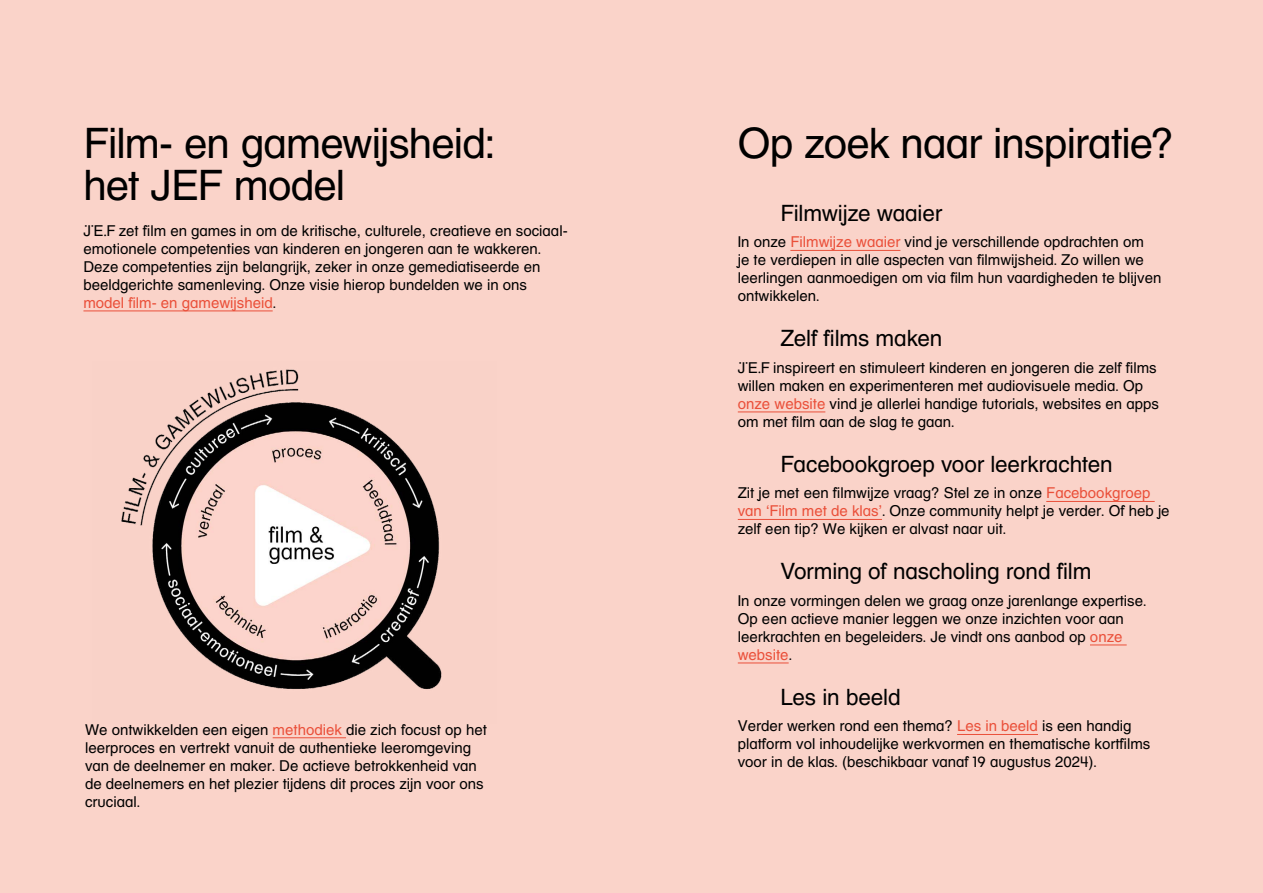
<style>
.page{position:relative;width:1263px;height:893px;background:#fad3c9}
.page>*{position:absolute;margin:0;border:0;box-sizing:border-box;transform-origin:0 0}
.t1{font:42px/42px "JEF";letter-spacing:-.02em;color:#000}
.t2{font:22.5px "JEF";letter-spacing:-.005em;color:#000}
.t3{font:15px/18px "JEF";color:#000}
.s1{color:#ea503a}
</style>
<div class="page">
<hr style="left:83px;top:311px;width:190px;height:1px;background:#ea503a">
<hr style="left:790px;top:250px;width:110px;height:1px;background:#ea503a">
<hr style="left:738px;top:412px;width:87px;height:1px;background:#ea503a">
<hr style="left:1046px;top:501px;width:109px;height:1px;background:#ea503a">
<hr style="left:738px;top:519px;width:144px;height:1px;background:#ea503a">
<hr style="left:1090px;top:645px;width:37px;height:1px;background:#ea503a">
<hr style="left:738px;top:663px;width:51px;height:1px;background:#ea503a">
<hr style="left:957px;top:734px;width:81px;height:1px;background:#ea503a">
<hr style="left:273px;top:737px;width:73px;height:1px;background:#ea503a">
<img style="left:121px;top:369px;width:321px;height:321px">
<h1 class="t1" style="left:83px;top:122px;width:414px">Film- en gamewijsheid: het JEF model</h1>
<p class="t3" style="left:83px;top:221px;width:486px">JEF zet film en games in om de kritische, culturele, creatieve en sociaal&shy;emotionele competenties van kinderen en jongeren aan te wakkeren.<br>Deze competenties zijn belangrijk, zeker in onze gemediatiseerde en beeldgerichte samenleving. Onze visie hierop bundelden we in ons <span class="s1">model film- en gamewijsheid</span>.</p>
<p class="t3" style="left:85px;top:720px;width:403px">We ontwikkelden een eigen <span class="s1">methodiek</span> die zich focust op het leerproces en vertrekt vanuit de authentieke leeromgeving van de deelnemer en maker. De actieve betrokkenheid van de deelnemers en het plezier tijdens dit proces zijn voor ons cruciaal.</p>
<h1 class="t1" style="left:738px;top:122px;width:438px">Op zoek naar inspiratie?</h1>
<h2 class="t2" style="left:780px;top:200px;width:163px">Filmwijze waaier</h2>
<p class="t3" style="left:738px;top:233px;width:425px">In onze <span class="s1">Filmwijze waaier</span> vind je verschillende opdrachten om<br>je te verdiepen in alle aspecten van filmwijsheid. Zo willen we leerlingen aanmoedigen om via film hun vaardigheden te blijven ontwikkelen.</p>
<h2 class="t2" style="left:780px;top:325px;width:163px">Zelf films maken</h2>
<p class="t3" style="left:738px;top:358px;width:423px">JEF inspireert en stimuleert kinderen en jongeren die zelf films willen maken en experimenteren met audiovisuele media. Op <span class="s1">onze website</span> vind je allerlei handige tutorials, websites en apps om met film aan de slag te gaan.</p>
<h2 class="t2" style="left:780px;top:451px;width:334px">Facebookgroep voor leerkrachten</h2>
<p class="t3" style="left:738px;top:484px;width:433px">Zit je met een filmwijze vraag? Stel ze in onze <span class="s1">Facebookgroep van ‘Film met de klas’</span>. Onze community helpt je verder. Of heb je zelf een tip? We kijken er alvast naar uit.</p>
<h2 class="t2" style="left:780px;top:558px;width:313px">Vorming of nascholing rond film</h2>
<p class="t3" style="left:738px;top:591px;width:410px">In onze vormingen delen we graag onze jarenlange expertise.<br>Op een actieve manier leggen we onze inzichten voor aan leerkrachten en begeleiders. Je vindt ons aanbod op <span class="s1">onze website</span>.</p>
<h2 class="t2" style="left:780px;top:684px;width:122px">Les in beeld</h2>
<p class="t3" style="left:738px;top:717px;width:414px">Verder werken rond een thema? <span class="s1">Les in beeld</span> is een handig platform vol inhoudelijke werkvormen en thematische kortfilms voor in de klas. (beschikbaar vanaf 19 augustus 2024).</p>
</div>
